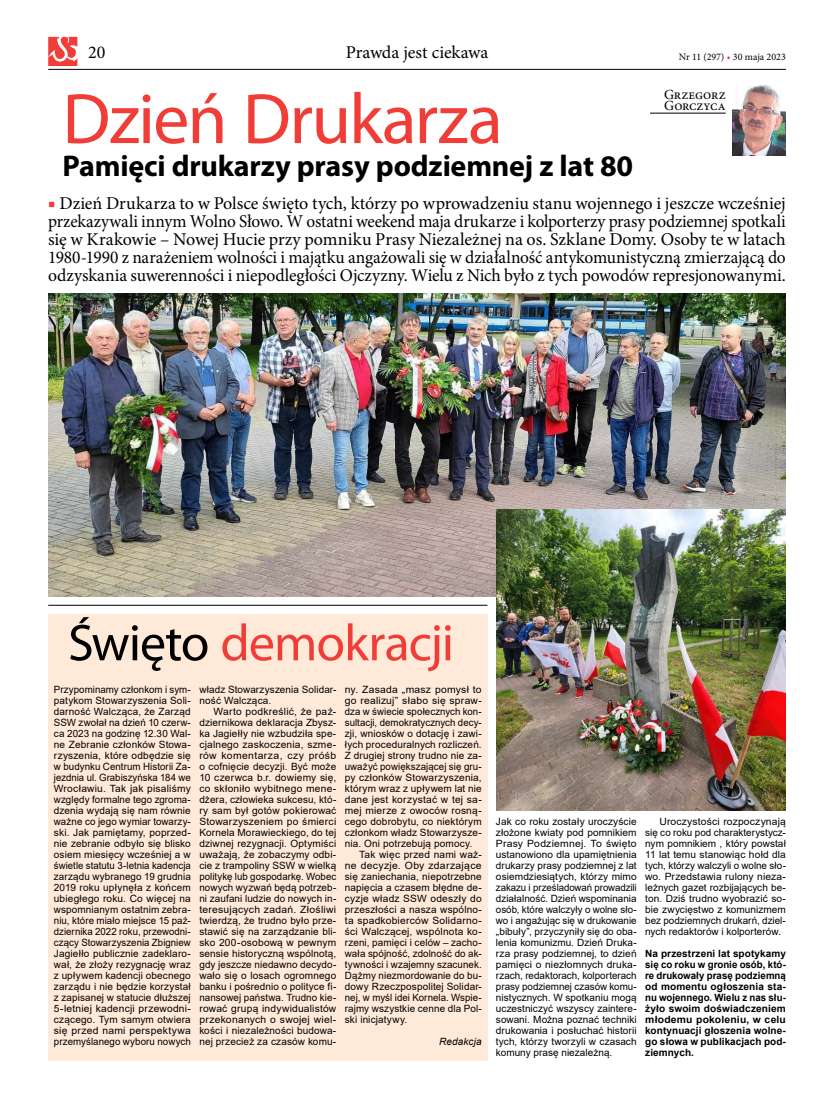
<style>
.page{position:relative;width:820px;height:1106px;background:#fff}
.page>*{position:absolute;margin:0;border:0;box-sizing:border-box;transform-origin:0 0}
.t1{font:72px "Myriad Pro";letter-spacing:-.02em;color:#f13d37}
.t2{font:52px "Myriad Pro";letter-spacing:-.02em;color:#f13d37}
.t3{font:700 30px "Myriad Pro";letter-spacing:-.01em;color:#000}
.t4{font:18px/18px "Minion Pro";letter-spacing:-.005em;color:#000;text-align:justify}
.t5{font:14px/11px "Minion Pro";color:#000}
.t6{font:10px/11px "Arial";letter-spacing:.015em;color:#000;text-align:justify}
.t7{font:700 10px/11px "Arial";letter-spacing:.01em;color:#000;text-align:justify}
.t8{font:10px "Arial";letter-spacing:.015em;color:#000;scale:1.04 1}
.t9{font:10px "Minion Pro";color:#000}
.t10{font:italic 10px "Arial";letter-spacing:.01em;color:#000}
.s1{color:#f13d37}
.s2{color:#000}
</style>
<div class="page">
<img style="left:48px;top:294px;width:737px;height:302px">
<img style="left:496px;top:509px;width:289px;height:302px">
<hr style="left:649px;top:113px;width:76px;height:1px;background:#000">
<img style="left:732px;top:85px;width:53px;height:71px">
<div style="left:48px;top:614px;width:439px;height:446px;background:#ffe9d8"></div>
<hr style="left:48px;top:604px;width:439px;height:1px;background:#000">
<hr style="left:48px;top:69px;width:737px;height:1px;background:#000">
<svg style="left:48px;top:37px;width:29px;height:29px"></svg>
<h3 class="t4" style="left:88px;top:43px;width:19px">20</h3>
<h3 class="t4" style="left:345px;top:43px;width:144px">Prawda jest ciekawa</h3>
<p class="t9" style="left:678px;top:50px;width:108px">Nr 11 (297) <span class="s1">•</span> 30 maja 2023</p>
<h3 class="t5" style="left:663px;top:89px;width:63px">Grzegorz<br>Gorczyca</h3>
<h1 class="t1" style="left:62px;top:74px;width:441px">Dzień Drukarza</h1>
<h3 class="t3" style="left:62px;top:146px;width:572px">Pamięci drukarzy prasy podziemnej z lat 80</h3>
<p class="t4" style="left:48px;top:194px;width:739px"><span class="s1">■</span> Dzień Drukarza to w Polsce święto tych, którzy po wprowadzeniu stanu wojennego i jeszcze wcześniej przekazywali innym Wolno Słowo. W ostatni weekend maja drukarze i kolporterzy prasy podziemnej spotkali się w Krakowie – Nowej Hucie przy pomniku Prasy Niezależnej na os. Szklane Domy. Osoby te w latach 1980-1990 z narażeniem wolności i majątku angażowali się w działalność antykomunistyczną zmierzającą do odzyskania suwerenności i niepodległości Ojczyzny. Wielu z Nich było z tych powodów represjonowanymi.</p>
<h2 class="t2" style="left:68px;top:610px;width:387px"><span class="s2">Święto</span> demokracji</h2>
<p class="t6" style="left:54px;top:684px;width:138px">Przypominamy członkom i sym&shy;patykom Stowarzyszenia Soli&shy;darność Walcząca, że Zarząd SSW zwołał na dzień 10 czerw&shy;ca 2023 na godzinę 12.30 Wal&shy;ne Zebranie członków Stowa&shy;rzyszenia, które odbędzie się w budynku Centrum Historii Za&shy;jezdnia ul. Grabiszyńska 184 we Wrocławiu. Tak jak pisaliśmy względy formalne tego zgroma&shy;dzenia wydają się nam równie ważne co jego wymiar towarzy&shy;ski. Jak pamiętamy, poprzed&shy;nie zebranie odbyło się blisko osiem miesięcy wcześniej a w świetle statutu 3-letnia kadencja zarządu wybranego 19 grudnia 2019 roku upłynęła z końcem ubiegłego roku. Co więcej na wspomnianym ostatnim zebra&shy;niu, które miało miejsce 15 paź&shy;dziernika 2022 roku, przewodni&shy;czący Stowarzyszenia Zbigniew Jagiełło publicznie zadeklaro&shy;wał, że złoży rezygnację wraz z upływem kadencji obecnego zarządu i nie będzie korzystał z zapisanej w statucie dłuższej 5-letniej kadencji przewodni&shy;czącego. Tym samym otwiera się przed nami perspektywa przemyślanego wyboru nowych</p>
<p class="t6" style="left:199px;top:684px;width:138px">władz Stowarzyszenia Solidar&shy;ność Walcząca.</p>
<p class="t6" style="left:199px;top:706px;width:138px;text-indent:14px">Warto podkreślić, że paź&shy;dziernikowa deklaracja Zbysz&shy;ka Jagiełły nie wzbudziła spe&shy;cjalnego zaskoczenia, szme&shy;rów komentarza, czy próśb o cofnięcie decyzji. Być może 10 czerwca b.r. dowiemy się, co skłoniło wybitnego mene&shy;dżera, człowieka sukcesu, któ&shy;ry sam był gotów pokierować Stowarzyszeniem po śmierci Kornela Morawieckiego, do tej dziwnej rezygnacji. Optymiści uważają, że zobaczymy odbi&shy;cie z trampoliny SSW w wielką politykę lub gospodarkę. Wobec nowych wyzwań będą potrzeb&shy;ni zaufani ludzie do nowych in&shy;teresujących zadań. Złośliwi twierdzą, że trudno było prze&shy;stawić się na zarządzanie bli&shy;sko 200-osobową w pewnym sensie historyczną wspólnotą, gdy jeszcze niedawno decydo&shy;wało się o losach ogromnego banku i pośrednio o polityce fi&shy;nansowej państwa. Trudno kie&shy;rować grupą indywidualistów przekonanych o swojej wiel&shy;kości i niezależności budowa&shy;nej przecież za czasów komu-</p>
<p class="t8" style="left:345px;top:683px;width:133px">ny. Zasada „masz pomysł to</p>
<p class="t6" style="left:345px;top:695px;width:138px">go realizuj” słabo się spraw-</p>
<p class="t6" style="left:345px;top:706px;width:138px">dza w świecie społecznych kon-</p>
<p class="t6" style="left:345px;top:717px;width:138px">sultacji, demokratycznych decy-</p>
<p class="t6" style="left:345px;top:728px;width:138px">zji, wniosków o dotację i zawi-</p>
<p class="t6" style="left:345px;top:739px;width:138px">łych proceduralnych rozliczeń.</p>
<p class="t6" style="left:345px;top:750px;width:138px">Z drugiej strony trudno nie za-</p>
<p class="t6" style="left:345px;top:761px;width:138px">uważyć powiększającej się gru-</p>
<p class="t6" style="left:345px;top:772px;width:138px">py członków Stowarzyszenia,</p>
<p class="t6" style="left:345px;top:783px;width:138px">którym wraz z upływem lat nie</p>
<p class="t6" style="left:345px;top:794px;width:138px">dane jest korzystać w tej sa-</p>
<p class="t6" style="left:345px;top:805px;width:138px">mej mierze z owoców rosną-</p>
<p class="t6" style="left:345px;top:816px;width:138px">cego dobrobytu, co niektórym</p>
<p class="t6" style="left:345px;top:827px;width:138px">członkom władz Stowarzysze-</p>
<p class="t6" style="left:345px;top:838px;width:129px">nia. Oni potrzebują pomocy.</p>
<p class="t6" style="left:359px;top:849px;width:124px">Tak więc przed nami waż-</p>
<p class="t8" style="left:345px;top:859px;width:133px">ne decyzje. Oby zdarzające</p>
<p class="t6" style="left:345px;top:871px;width:138px">się zaniechania, niepotrzebne</p>
<p class="t6" style="left:345px;top:882px;width:138px">napięcia a czasem błędne de-</p>
<p class="t6" style="left:345px;top:893px;width:138px">cyzje władz SSW odeszły do</p>
<p class="t6" style="left:345px;top:904px;width:138px">przeszłości a nasza wspólno-</p>
<p class="t6" style="left:345px;top:915px;width:138px">ta spadkobierców Solidarno-</p>
<p class="t6" style="left:345px;top:926px;width:138px">ści Walczącej, wspólnota ko-</p>
<p class="t6" style="left:345px;top:937px;width:138px">rzeni, pamięci i celów – zacho-</p>
<p class="t6" style="left:345px;top:948px;width:138px">wała spójność, zdolność do ak-</p>
<p class="t6" style="left:345px;top:959px;width:138px">tywności i wzajemny szacunek.</p>
<p class="t6" style="left:345px;top:970px;width:138px">Dążmy niezmordowanie do bu-</p>
<p class="t6" style="left:345px;top:981px;width:138px">dowy Rzeczpospolitej Solidar-</p>
<p class="t6" style="left:345px;top:992px;width:138px">nej, w myśl idei Kornela. Wspie-</p>
<p class="t6" style="left:345px;top:1003px;width:138px">rajmy wszystkie cenne dla Pol-</p>
<p class="t6" style="left:345px;top:1014px;width:64px">ski inicjatywy.</p>
<p class="t10" style="left:439px;top:1035px;width:44px">Redakcja</p>
<p class="t6" style="left:495px;top:816px;width:142px">Jak co roku zostały uroczyście złożone kwiaty pod pomnikiem Prasy Podziemnej. To święto ustanowiono dla upamiętnienia drukarzy prasy podziemnej z lat osiemdziesiątych, którzy mimo zakazu i prześladowań prowadzili działalność. Dzień wspominania osób, które walczyły o wolne sło&shy;wo i angażując się w drukowanie „bibuły”, przyczyniły się do oba&shy;lenia komunizmu. Dzień Druka&shy;rza prasy podziemnej, to dzień pamięci o niezłomnych druka&shy;rzach, redaktorach, kolporterach prasy podziemnej czasów komu&shy;nistycznych. W spotkaniu mogą uczestniczyć wszyscy zaintere&shy;sowani. Można poznać techniki drukowania i posłuchać historii tych, którzy tworzyli w czasach komuny prasę niezależną.</p>
<p class="t6" style="left:645px;top:816px;width:142px;text-indent:14px">Uroczystości rozpoczynają się co roku pod charakterystycz&shy;nym pomnikiem , który powstał 11 lat temu stanowiąc hołd dla tych, którzy walczyli o wolne sło&shy;wo. Przedstawia rulony nieza&shy;leżnych gazet rozbijających be&shy;ton. Dziś trudno wyobrazić so&shy;bie zwycięstwo z komunizmem bez podziemnych drukarń, dziel&shy;nych redaktorów i kolporterów.</p>
<p class="t7" style="left:645px;top:948px;width:142px">Na przestrzeni lat spotykamy się co roku w gronie osób, któ&shy;re drukowały prasę podziemną od momentu ogłoszenia sta&shy;nu wojennego. Wielu z nas słu&shy;żyło swoim doświadczeniem młodemu pokoleniu, w celu kontynuacji głoszenia wolne&shy;go słowa w publikacjach pod&shy;ziemnych.</p>
</div>
